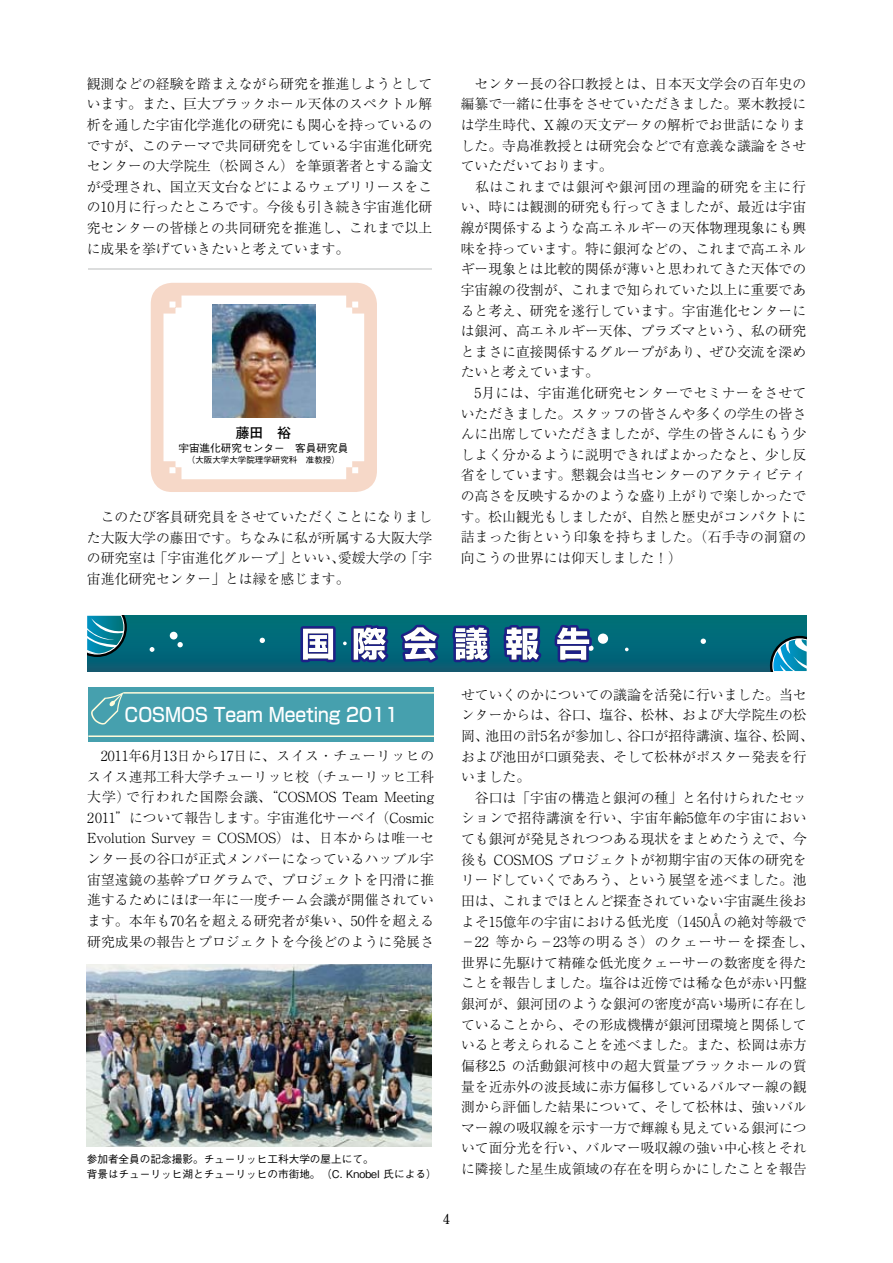
<style>
.page{position:relative;width:893px;height:1263px;background:#fff}
.page>*{position:absolute;margin:0;border:0;box-sizing:border-box;transform-origin:0 0}
.t1{font:500 19.2px "Shin Go Pro";color:#fff;scale:.89 1}
.t2{font:300 13.8px/20.5px "Ryumin Pro";color:#000;text-align:justify}
.t3{font:700 13.8px "Futo Go B101 Pro";color:#000}
.t4{font:700 13.8px "Futo Min A101 Pro";color:#000}
.t5{font:500 10.65px/14.9px "Gothic BBB Pro";color:#000}
.t6{font:500 8.55px "Gothic BBB Pro";color:#000}
</style>
<div class="page">
<img style="left:87px;top:964px;width:344px;height:183px">
<div style="left:151px;top:283px;width:226px;height:209px;background:#f6d8c8;border-radius:21px"></div>
<div style="left:163px;top:296px;width:201px;height:183px;background:#fff"></div>
<img style="left:213px;top:305px;width:102px;height:113px">
<div style="left:87px;top:616px;width:720px;height:55px;background:linear-gradient(to bottom,#00737a,#065d76)"></div>
<div style="left:170px;top:632px;width:8px;height:7px;background:#fff;border-radius:50%"></div>
<svg style="left:150px;top:647px;width:4px;height:5px"></svg>
<svg style="left:625px;top:648px;width:4px;height:3px"></svg>
<div style="left:598px;top:633px;width:10px;height:11px;background:#fff;border-radius:50%"></div>
<svg style="left:177px;top:642px;width:6px;height:5px"></svg>
<svg style="left:260px;top:638px;width:5px;height:5px"></svg>
<svg style="left:701px;top:638px;width:5px;height:6px"></svg>
<svg style="left:298px;top:616px;width:296px;height:51px"></svg>
<svg style="left:87px;top:616px;width:40px;height:41px;background:#248497"></svg>
<svg style="left:770px;top:636px;width:37px;height:35px"></svg>
<div style="left:88px;top:687px;width:346px;height:54px;background:#46a0ae"></div>
<svg style="left:91px;top:692px;width:32px;height:33px"></svg>
<hr style="left:123px;top:692px;width:311px;height:2px;background:#fffcdb">
<hr style="left:88px;top:735px;width:346px;height:2px;background:#fffcdb">
<hr style="left:88px;top:268px;width:344px;height:2px;background:#dcdddd">
<p class="t2" style="left:87px;top:72px;width:347px">観測などの経験を踏まえながら研究を推進しようとしています。また、巨大ブラックホール天体のスペクトル解析を通した宇宙化学進化の研究にも関心を持っているのですが、このテーマで共同研究をしている宇宙進化研究センターの大学院生（松岡さん）を筆頭著者とする論文が受理され、国立天文台などによるウェブリリースをこの10月に行ったところです。今後も引き続き宇宙進化研究センターの皆様との共同研究を推進し、これまで以上に成果を挙げていきたいと考えています。</p>
<p class="t2" style="left:461px;top:72px;width:347px;text-align:left">　センター長の谷口教授とは、日本天文学会の百年史の編纂で一緒に仕事をさせていただきました。粟木教授には学生時代、X線の天文データの解析でお世話になりました。寺島准教授とは研究会などで有意義な議論をさせていただいております。<br>　私はこれまでは銀河や銀河団の理論的研究を主に行い、時には観測的研究も行ってきましたが、最近は宇宙線が関係するような高エネルギーの天体物理現象にも興味を持っています。特に銀河などの、これまで高エネルギー現象とは比較的関係が薄いと思われてきた天体での宇宙線の役割が、これまで知られていた以上に重要であると考え、研究を遂行しています。宇宙進化センターには銀河、高エネルギー天体、プラズマという、私の研究とまさに直接関係するグループがあり、ぜひ交流を深めたいと考えています。<br>　5月には、宇宙進化研究センターでセミナーをさせていただきました。スタッフの皆さんや多くの学生の皆さんに出席していただきましたが、学生の皆さんにもう少しよく分かるように説明できればよかったなと、少し反省をしています。懇親会は当センターのアクティビティの高さを反映するかのような盛り上がりで楽しかったです。松山観光もしましたが、自然と歴史がコンパクトに詰まった街という印象を持ちました。（石手寺の洞窟の向こうの世界には仰天しました！）</p>
<p class="t3" style="left:236px;top:421px;width:57px">藤田　裕</p>
<p class="t5" style="left:178px;top:439px;width:172px">宇宙進化研究センター　客員研究員</p>
<p class="t6" style="left:187px;top:453px;width:155px">（大阪大学大学院理学研究科　准教授）</p>
<p class="t2" style="left:87px;top:505px;width:347px">　このたび客員研究員をさせていただくことになりました大阪大学の藤田です。ちなみに私が所属する大阪大学の研究室は「宇宙進化グループ」といい、愛媛大学の「宇宙進化研究センター」とは縁を感じます。</p>
<h1 class="t1" style="left:125px;top:699px;width:309px">COSMOS Team Meeting 2011</h1>
<p class="t2" style="left:87px;top:744px;width:349px">　2011年6月13日から17日に、スイス・チューリッヒのスイス連邦工科大学チューリッヒ校（チューリッヒ工科大学）で行われた国際会議、“COSMOS Team Meeting 2011”について報告します。宇宙進化サーベイ （Cosmic Evolution Survey = COSMOS）は、日本からは唯一センター長の谷口が正式メンバーになっているハッブル宇宙望遠鏡の基幹プログラムで、プロジェクトを円滑に推進するためにほぼ一年に一度チーム会議が開催されています。本年も70名を超える研究者が集い、50件を超える研究成果の報告とプロジェクトを今後どのように発展さ</p>
<p class="t5" style="left:87px;top:1150px;width:351px">参加者全員の記念撮影。チューリッヒ工科大学の屋上にて。<br>背景はチューリッヒ湖とチューリッヒの市街地。　（C. Knobel 氏による）</p>
<p class="t2" style="left:461px;top:683px;width:354px;text-align:left">せていくのかについての議論を活発に行いました。当センターからは、谷口、塩谷、松林、および大学院生の松岡、池田の計5名が参加し、谷口が招待講演、塩谷、松岡、および池田が口頭発表、そして松林がポスター発表を行いました。<br>　谷口は「宇宙の構造と銀河の種」と名付けられたセッションで招待講演を行い、宇宙年齢5億年の宇宙においても銀河が発見されつつある現状をまとめたうえで、今後も COSMOS プロジェクトが初期宇宙の天体の研究をリードしていくであろう、という展望を述べました。池田は、これまでほとんど探査されていない宇宙誕生後およそ15億年の宇宙における低光度（1450Åの絶対等級で−22 等から−23等の明るさ）のクェーサーを探査し、世界に先駆けて精確な低光度クェーサーの数密度を得たことを報告しました。塩谷は近傍では稀な色が赤い円盤銀河が、銀河団のような銀河の密度が高い場所に存在していることから、その形成機構が銀河団環境と関係していると考えられることを述べました。また、松岡は赤方偏移2.5 の活動銀河核中の超大質量ブラックホールの質量を近赤外の波長域に赤方偏移しているバルマー線の観測から評価した結果について、そして松林は、強いバルマー線の吸収線を示す一方で輝線も見えている銀河について面分光を行い、バルマー吸収線の強い中心核とそれに隣接した星生成領域の存在を明らかにしたことを報告</p>
<p class="t4" style="left:443px;top:1207px;width:9px">4</p>
</div>
